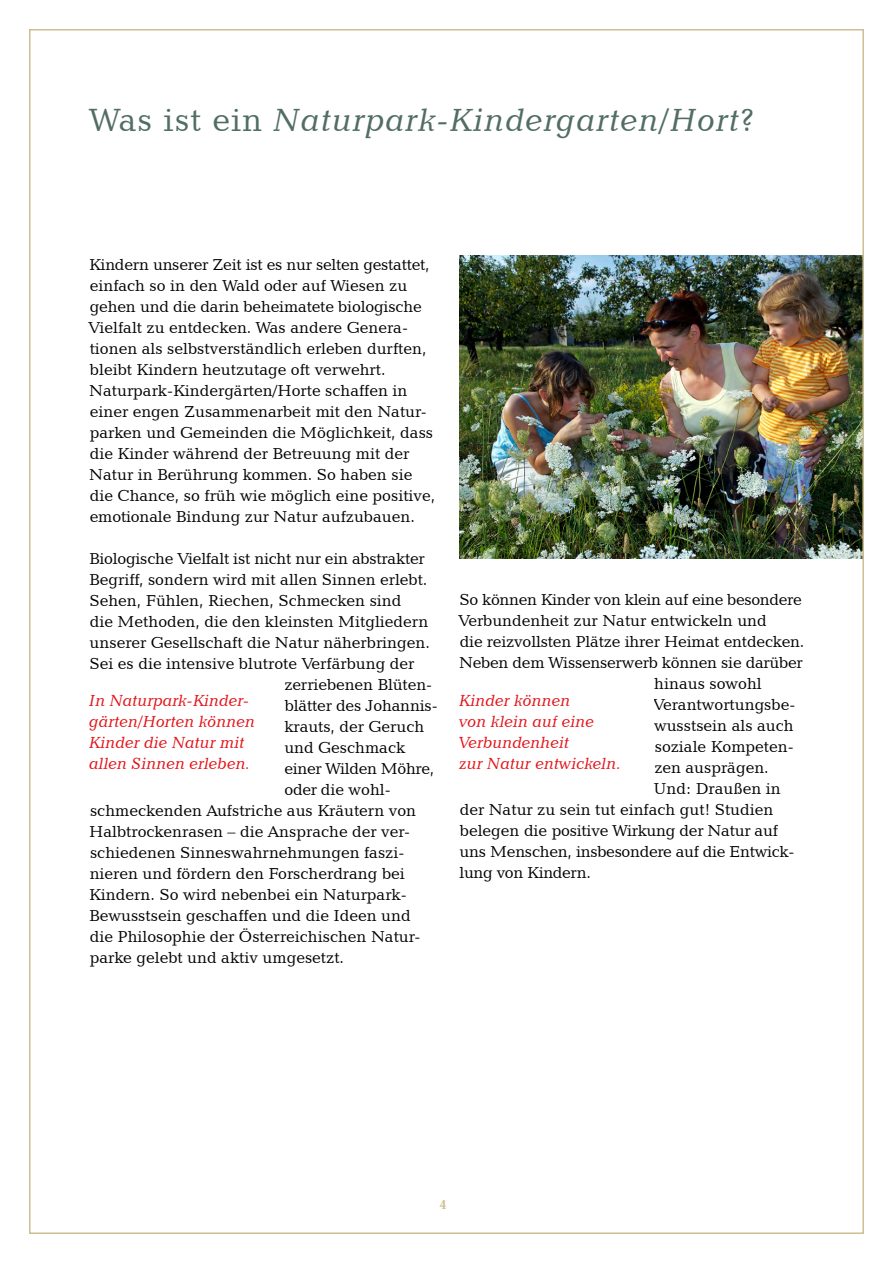
<style>
.page{position:relative;width:893px;height:1263px;background:#fff}
.page>*{position:absolute;margin:0;border:0;box-sizing:border-box;transform-origin:0 0}
.t1{font:italic 33px "Candida BT";letter-spacing:.03em;color:#516d64}
.t2{font:italic 16.5px/21px "Candida BT";color:#e41218}
.t3{font:16.2px/21px "Candida BT";color:#000}
.t4{font:16.2px "Candida BT";letter-spacing:-.02em;color:#000}
.t5{font:700 13.5px "Candida BT";color:#cfbf93}
.s1{font-style:normal}
</style>
<div class="page">
<img style="left:459px;top:255px;width:402px;height:304px">
<h1 class="t1" style="left:89px;top:100px;width:667px"><span class="s1">Was ist ein</span> Naturpark-Kindergarten/Hort<span class="s1">?</span></h1>
<p class="t3" style="left:89px;top:254px;width:348px">Kindern unserer Zeit ist es nur selten gestattet, einfach so in den Wald oder auf Wiesen zu gehen und die darin beheimatete biologische Vielfalt zu entdecken. Was andere Genera&shy;tionen als selbstverständlich erleben durften, bleibt Kindern heutzutage oft verwehrt.<br>Naturpark-Kindergärten/Horte schaffen in einer engen Zusammenarbeit mit den Natur&shy;parken und Gemeinden die Möglichkeit, dass die Kinder während der Betreuung mit der Natur in Berührung kommen. So haben sie die Chance, so früh wie möglich eine positive, emotionale Bindung zur Natur aufzubauen.</p>
<p class="t3" style="left:89px;top:548px;width:337px">Biologische Vielfalt ist nicht nur ein abstrakter</p>
<p class="t3" style="left:89px;top:569px;width:340px">Begriff, sondern wird mit allen Sinnen erlebt.</p>
<p class="t3" style="left:89px;top:590px;width:314px">Sehen, Fühlen, Riechen, Schmecken sind</p>
<p class="t3" style="left:90px;top:611px;width:340px">die Methoden, die den kleinsten Mitgliedern</p>
<p class="t3" style="left:90px;top:632px;width:342px">unserer Gesellschaft die Natur näherbringen.</p>
<p class="t3" style="left:89px;top:653px;width:326px">Sei es die intensive blutrote Verfärbung der</p>
<p class="t3" style="left:284px;top:674px;width:149px">zerriebenen Blüten-</p>
<p class="t3" style="left:285px;top:695px;width:154px">blätter des Johannis-</p>
<p class="t3" style="left:284px;top:716px;width:142px">krauts, der Geruch</p>
<p class="t3" style="left:284px;top:737px;width:123px">und Geschmack</p>
<p class="t4" style="left:285px;top:758px;width:151px">einer Wilden Möhre,</p>
<p class="t3" style="left:285px;top:779px;width:108px">oder die wohl-</p>
<p class="t3" style="left:90px;top:800px;width:328px">schmeckenden Aufstriche aus Kräutern von</p>
<p class="t3" style="left:89px;top:821px;width:322px">Halbtrockenrasen – die Ansprache der ver-</p>
<p class="t3" style="left:90px;top:842px;width:316px">schiedenen Sinneswahrnehmungen faszi-</p>
<p class="t3" style="left:90px;top:863px;width:317px">nieren und fördern den Forscherdrang bei</p>
<p class="t3" style="left:89px;top:884px;width:319px">Kindern. So wird nebenbei ein Naturpark-</p>
<p class="t3" style="left:89px;top:905px;width:323px">Bewusstsein geschaffen und die Ideen und</p>
<p class="t3" style="left:90px;top:926px;width:332px">die Philosophie der Österreichischen Natur-</p>
<p class="t3" style="left:90px;top:947px;width:256px">parke gelebt und aktiv umgesetzt.</p>
<p class="t4" style="left:459px;top:589px;width:344px">So können Kinder von klein auf eine besondere</p>
<p class="t3" style="left:458px;top:610px;width:310px">Verbundenheit zur Natur entwickeln und</p>
<p class="t3" style="left:460px;top:631px;width:346px">die reizvollsten Plätze ihrer Heimat entdecken.</p>
<p class="t3" style="left:459px;top:652px;width:345px">Neben dem Wissenserwerb können sie darüber</p>
<p class="t3" style="left:654px;top:673px;width:109px">hinaus sowohl</p>
<p class="t3" style="left:653px;top:694px;width:144px">Verantwortungsbe-</p>
<p class="t3" style="left:654px;top:715px;width:141px">wusstsein als auch</p>
<p class="t3" style="left:655px;top:736px;width:140px">soziale Kompeten-</p>
<p class="t3" style="left:654px;top:757px;width:116px">zen ausprägen.</p>
<p class="t3" style="left:653px;top:778px;width:129px">Und: Draußen in</p>
<p class="t3" style="left:460px;top:799px;width:315px">der Natur zu sein tut einfach gut! Studien</p>
<p class="t3" style="left:460px;top:820px;width:320px">belegen die positive Wirkung der Natur auf</p>
<p class="t4" style="left:460px;top:841px;width:336px">uns Menschen, insbesondere auf die Entwick-</p>
<p class="t4" style="left:459px;top:862px;width:133px">lung von Kindern.</p>
<p class="t2" style="left:89px;top:689px;width:167px">In Naturpark-Kinder&shy;gärten/Horten können<br>Kinder die Natur mit allen Sinnen erleben.</p>
<p class="t2" style="left:459px;top:689px;width:163px">Kinder können<br>von klein auf eine<br>Verbundenheit<br>zur Natur entwickeln.</p>
<p class="t5" style="left:439px;top:1196px;width:9px">4</p>
</div>
